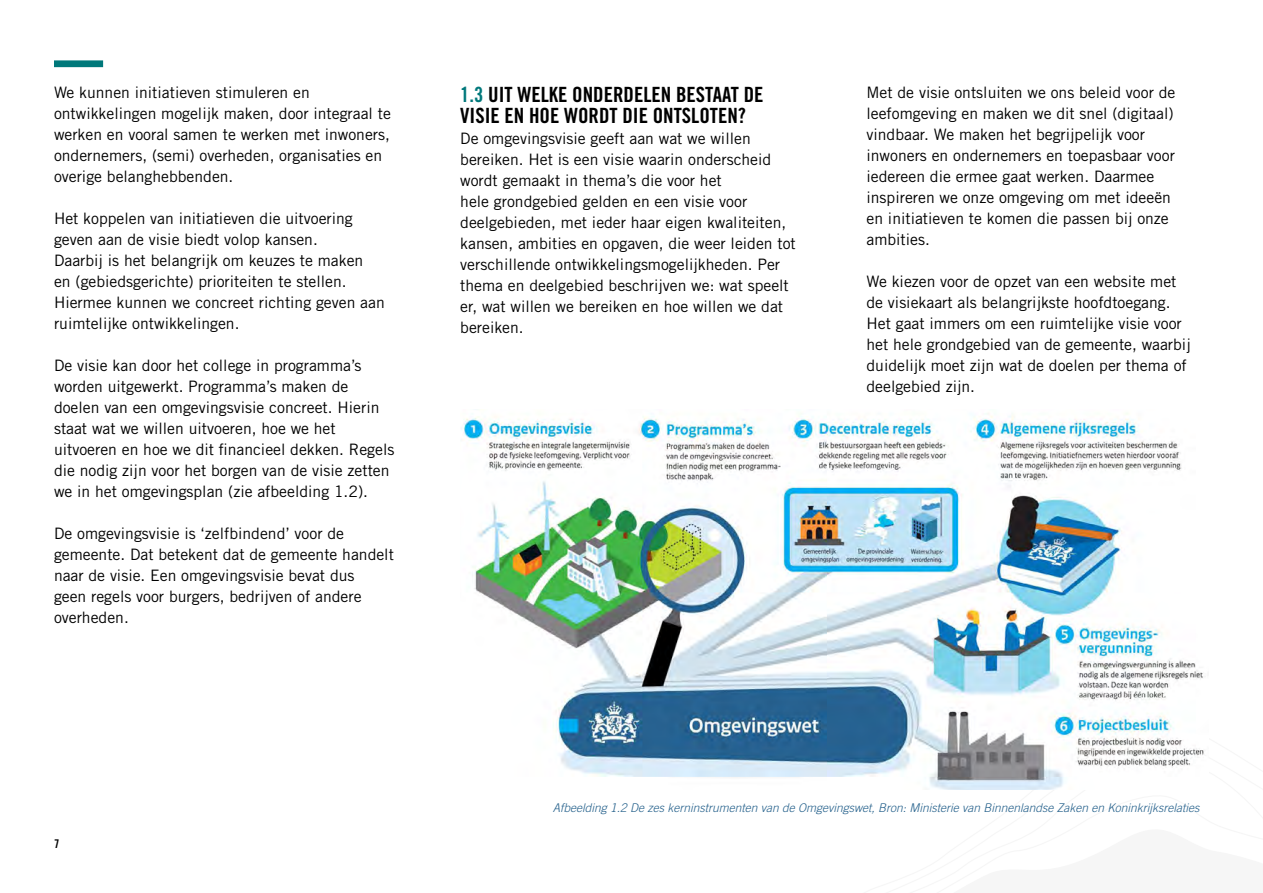
<style>
.page{position:relative;width:1263px;height:893px;background:#fff}
.page>*{position:absolute;margin:0;border:0;box-sizing:border-box;transform-origin:0 0}
.t1{font:21px/21px "Trade Gothic LT Std Bd Cn 20";color:#000}
.t2{font:15.75px/21px "Trade Gothic LT Std";color:#000}
.t3{font:italic 300 12px "Trade Gothic LT Std";color:#24608b}
.t4{font:12px "Trade Gothic LT Std Bd Cn 20";color:#000}
.s1{color:#00787b}
</style>
<div class="page">
<div style="left:54px;top:60px;width:49px;height:7px;background:#00787a"></div>
<img style="left:461px;top:413px;width:743px;height:377px">
<p class="t2" style="left:54px;top:82px;width:338px">We kunnen initiatieven stimuleren en ontwikkelingen mogelijk maken, door integraal te werken en vooral samen te werken met inwoners, ondernemers, (semi) overheden, organisaties en overige belanghebbenden.</p>
<p class="t2" style="left:54px;top:208px;width:332px">Het koppelen van initiatieven die uitvoering geven aan de visie biedt volop kansen.<br>Daarbij is het belangrijk om keuzes te maken<br>en (gebiedsgerichte) prioriteiten te stellen.<br>Hiermee kunnen we concreet richting geven aan ruimtelijke ontwikkelingen.</p>
<p class="t2" style="left:54px;top:355px;width:342px">De visie kan door het college in programma’s worden uitgewerkt. Programma’s maken de doelen van een omgevingsvisie concreet. Hierin staat wat we willen uitvoeren, hoe we het uitvoeren en hoe we dit financieel dekken. Regels die nodig zijn voor het borgen van de visie zetten we in het omgevingsplan (zie afbeelding 1.2).</p>
<p class="t2" style="left:54px;top:523px;width:341px">De omgevingsvisie is ‘zelfbindend’ voor de gemeente. Dat betekent dat de gemeente handelt naar de visie. Een omgevingsvisie bevat dus<br>geen regels voor burgers, bedrijven of andere overheden.</p>
<h1 class="t1" style="left:460px;top:84px;width:305px"><span class="s1">1.3</span> UIT WELKE ONDERDELEN BESTAAT DE<br>VISIE EN HOE WORDT DIE ONTSLOTEN?</h1>
<p class="t2" style="left:460px;top:128px;width:337px">De omgevingsvisie geeft aan wat we willen bereiken. Het is een visie waarin onderscheid wordt gemaakt in thema’s die voor het<br>hele grondgebied gelden en een visie voor deelgebieden, met ieder haar eigen kwaliteiten, kansen, ambities en opgaven, die weer leiden tot verschillende ontwikkelingsmogelijkheden. Per thema en deelgebied beschrijven we: wat speelt er, wat willen we bereiken en hoe willen we dat bereiken.</p>
<p class="t2" style="left:866px;top:82px;width:310px">Met de visie ontsluiten we ons beleid voor de leefomgeving en maken we dit snel (digitaal) vindbaar. We maken het begrijpelijk voor inwoners en ondernemers en toepasbaar voor iedereen die ermee gaat werken. Daarmee inspireren we onze omgeving om met ideeën en initiatieven te komen die passen bij onze ambities.</p>
<p class="t2" style="left:866px;top:271px;width:326px">We kiezen voor de opzet van een website met de visiekaart als belangrijkste hoofdtoegang.<br>Het gaat immers om een ruimtelijke visie voor het hele grondgebied van de gemeente, waarbij duidelijk moet zijn wat de doelen per thema of deelgebied zijn.</p>
<p class="t4" style="left:54px;top:836px;width:7px">7</p>
<p class="t3" style="left:553px;top:801px;width:648px">Afbeelding 1.2 De zes kerninstrumenten van de Omgevingswet, Bron: Ministerie van Binnenlandse Zaken en Koninkrijksrelaties</p>
</div>
